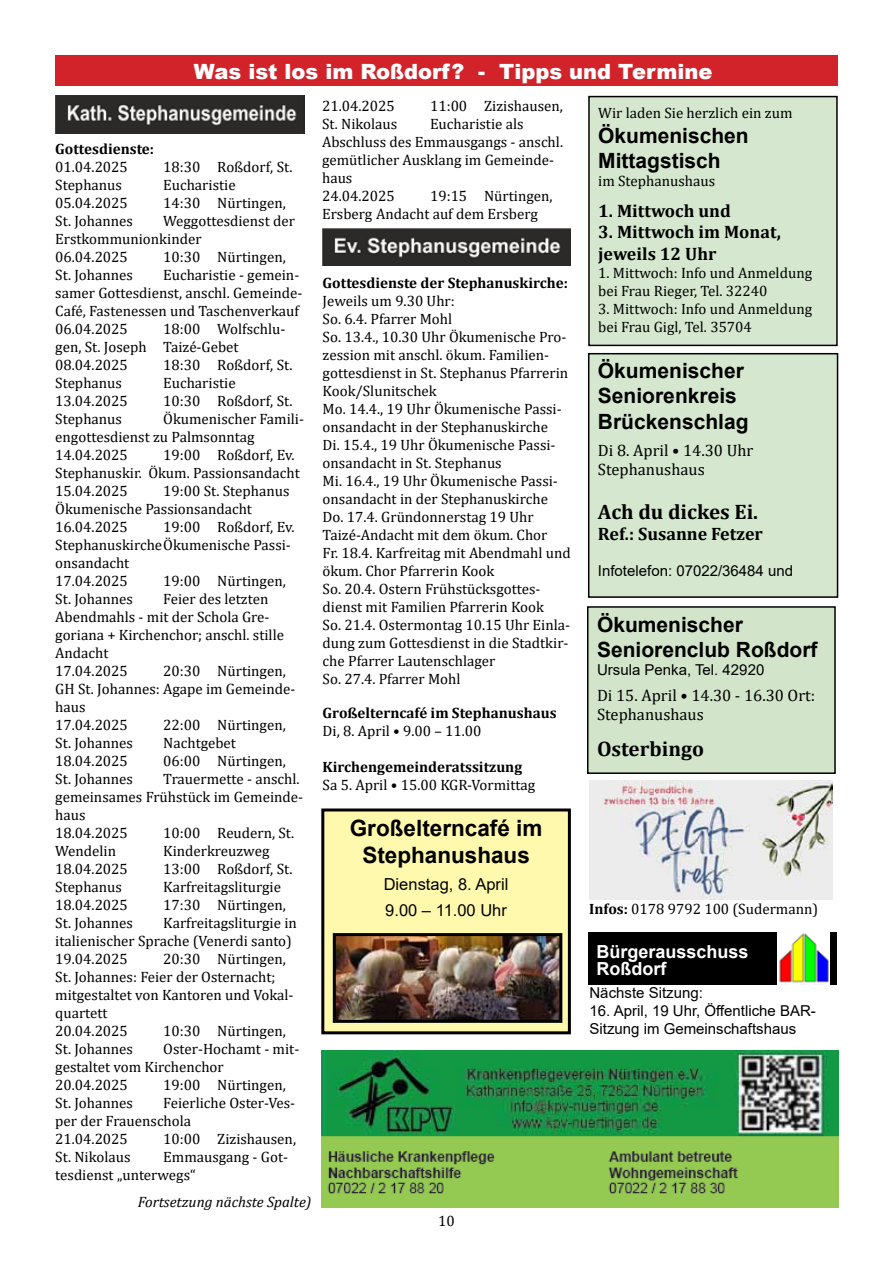
<style>
.page{position:relative;width:893px;height:1263px;background:#fff}
.page>*{position:absolute;margin:0;border:0;box-sizing:border-box;transform-origin:0 0}
.t1{font:700 22.5px/27px "Arial";color:#000;text-align:center}
.t2{font:700 21px/25.2px "Arial";color:#000}
.t3{font:900 21px "Arial";color:#fff}
.t4{font:700 21px "Cambria";color:#000}
.t5{font:700 18px/21.6px "Cambria";color:#000}
.t6{font:700 18px/17.1px "Arial";color:#fff}
.t7{font:16.5px/19.8px "Cambria";color:#000}
.t8{font:16.5px/25.2px "Arial";color:#000}
.t9{font:15px/18px "Cambria";color:#000}
.t10{font:15px/18px "Arial";color:#000}
.t11{font:700 15px "Cambria";color:#000}
.t12{font:italic 15px "Cambria";color:#000}
.s1{font-weight:700}
</style>
<div class="page">
<img style="left:322px;top:228px;width:248px;height:38px">
<img style="left:56px;top:96px;width:248px;height:37px">
<div style="left:588px;top:607px;width:247px;height:166px;background:#d2e5ca"></div>
<div style="left:587px;top:606px;width:249px;height:168px;border:2px solid #000"></div>
<div style="left:589px;top:354px;width:248px;height:243px;background:#d5e7ce"></div>
<div style="left:588px;top:353px;width:250px;height:245px;border:2px solid #000"></div>
<div style="left:589px;top:97px;width:248px;height:248px;background:#d5e7ce"></div>
<div style="left:588px;top:96px;width:250px;height:250px;border:2px solid #000"></div>
<div style="left:323px;top:810px;width:246px;height:223px;background:#fff9ae"></div>
<div style="left:321px;top:808px;width:250px;height:226px;border:3px solid #000"></div>
<img style="left:337px;top:937px;width:221px;height:82px">
<div style="left:333px;top:933px;width:229px;height:90px;border:3px solid #000"></div>
<div style="left:55px;top:55px;width:783px;height:31px;background:#d2232a"></div>
<div style="left:588px;top:932px;width:249px;height:52px;background:#000"></div>
<img style="left:777px;top:932px;width:52px;height:52px">
<img style="left:589px;top:780px;width:244px;height:119px">
<img style="left:321px;top:1050px;width:517px;height:158px">
<h2 class="t3" style="left:194px;top:56px;width:520px">Was ist los im Roßdorf? - Tipps und Termine</h2>
<p class="t11" style="left:55px;top:138px;width:100px">Gottesdienste:</p>
<p class="t9" style="left:55px;top:158px;width:74px">01.04.2025</p>
<p class="t9" style="left:163px;top:158px;width:131px">18:30 Roßdorf, St.</p>
<p class="t9" style="left:55px;top:176px;width:68px">Stephanus</p>
<p class="t9" style="left:163px;top:176px;width:74px">Eucharistie</p>
<p class="t9" style="left:55px;top:194px;width:74px">05.04.2025</p>
<p class="t9" style="left:163px;top:194px;width:124px">14:30 Nürtingen,</p>
<p class="t9" style="left:55px;top:212px;width:79px">St. Johannes</p>
<p class="t9" style="left:55px;top:212px;width:241px;text-indent:108px">Weggottesdienst der<br>Erstkommunionkinder<br>06.04.2025</p>
<p class="t9" style="left:163px;top:248px;width:124px">10:30 Nürtingen,</p>
<p class="t9" style="left:55px;top:266px;width:249px;text-indent:108px">Eucharistie - gemein&shy;samer Gottesdienst, anschl. Gemeinde-<br>Café, Fastenessen und Taschenverkauf<br>06.04.2025</p>
<p class="t9" style="left:55px;top:266px;width:79px">St. Johannes</p>
<p class="t9" style="left:55px;top:320px;width:232px;text-indent:108px">18:00 Wolfschlu&shy;gen, St. Joseph Taizé-Gebet<br>08.04.2025</p>
<p class="t9" style="left:163px;top:356px;width:131px">18:30 Roßdorf, St.</p>
<p class="t9" style="left:55px;top:374px;width:68px">Stephanus</p>
<p class="t9" style="left:163px;top:374px;width:74px">Eucharistie</p>
<p class="t9" style="left:55px;top:392px;width:74px">13.04.2025</p>
<p class="t9" style="left:163px;top:392px;width:131px">10:30 Roßdorf, St.</p>
<p class="t9" style="left:55px;top:410px;width:68px">Stephanus</p>
<p class="t9" style="left:55px;top:410px;width:250px;text-indent:108px">Ökumenischer Famili&shy;engottesdienst zu Palmsonntag<br>14.04.2025</p>
<p class="t9" style="left:55px;top:446px;width:246px;text-indent:108px">19:00 Roßdorf, Ev.<br>Stephanuskir. Ökum. Passionsandacht<br>15.04.2025</p>
<p class="t9" style="left:55px;top:482px;width:236px;text-indent:108px">19:00 St. Stephanus<br>Ökumenische Passionsandacht<br>16.04.2025</p>
<p class="t9" style="left:55px;top:518px;width:241px;text-indent:108px">19:00 Roßdorf, Ev.<br>StephanuskircheÖkumenische Passi&shy;onsandacht<br>17.04.2025</p>
<p class="t9" style="left:163px;top:572px;width:124px">19:00 Nürtingen,</p>
<p class="t9" style="left:55px;top:590px;width:230px;text-indent:108px">Feier des letzten<br>Abendmahls - mit der Schola Gre&shy;goriana + Kirchenchor; anschl. stille<br>Andacht<br>17.04.2025</p>
<p class="t9" style="left:55px;top:590px;width:79px">St. Johannes</p>
<p class="t9" style="left:55px;top:662px;width:242px;text-indent:108px">20:30 Nürtingen,<br>GH St. Johannes: Agape im Gemeinde&shy;haus<br>17.04.2025</p>
<p class="t9" style="left:163px;top:716px;width:124px">22:00 Nürtingen,</p>
<p class="t9" style="left:55px;top:734px;width:79px">St. Johannes</p>
<p class="t9" style="left:163px;top:734px;width:74px">Nachtgebet</p>
<p class="t9" style="left:55px;top:752px;width:74px">18.04.2025</p>
<p class="t9" style="left:163px;top:752px;width:124px">06:00 Nürtingen,</p>
<p class="t9" style="left:55px;top:770px;width:79px">St. Johannes</p>
<p class="t9" style="left:55px;top:770px;width:249px;text-indent:108px">Trauermette - anschl. gemeinsames Frühstück im Gemeinde&shy;haus<br>18.04.2025</p>
<p class="t9" style="left:163px;top:824px;width:133px">10:00 Reudern, St.</p>
<p class="t9" style="left:55px;top:842px;width:62px">Wendelin</p>
<p class="t9" style="left:163px;top:842px;width:108px">Kinderkreuzweg</p>
<p class="t9" style="left:55px;top:860px;width:74px">18.04.2025</p>
<p class="t9" style="left:163px;top:860px;width:131px">13:00 Roßdorf, St.</p>
<p class="t9" style="left:55px;top:878px;width:68px">Stephanus</p>
<p class="t9" style="left:163px;top:878px;width:119px">Karfreitagsliturgie</p>
<p class="t9" style="left:55px;top:896px;width:74px">18.04.2025</p>
<p class="t9" style="left:163px;top:896px;width:124px">17:30 Nürtingen,</p>
<p class="t9" style="left:55px;top:914px;width:79px">St. Johannes</p>
<p class="t9" style="left:55px;top:914px;width:243px;text-indent:108px">Karfreitagsliturgie in italienischer Sprache (Venerdi santo)<br>19.04.2025</p>
<p class="t9" style="left:55px;top:950px;width:240px;text-indent:108px">20:30 Nürtingen,<br>St. Johannes: Feier der Osternacht; mitgestaltet von Kantoren und Vokal&shy;quartett<br>20.04.2025</p>
<p class="t9" style="left:163px;top:1022px;width:124px">10:30 Nürtingen,</p>
<p class="t9" style="left:55px;top:1040px;width:246px;text-indent:108px">Oster-Hochamt - mit&shy;gestaltet vom Kirchenchor<br>20.04.2025</p>
<p class="t9" style="left:55px;top:1040px;width:79px">St. Johannes</p>
<p class="t9" style="left:163px;top:1076px;width:124px">19:00 Nürtingen,</p>
<p class="t9" style="left:55px;top:1094px;width:241px;text-indent:108px">Feierliche Oster-Ves&shy;per der Frauenschola<br>21.04.2025</p>
<p class="t9" style="left:55px;top:1094px;width:79px">St. Johannes</p>
<p class="t9" style="left:163px;top:1130px;width:134px">10:00 Zizishausen,</p>
<p class="t9" style="left:55px;top:1148px;width:77px">St. Nikolaus</p>
<p class="t9" style="left:55px;top:1148px;width:234px;text-indent:108px">Emmausgang - Got&shy;tesdienst „unterwegs“</p>
<p class="t12" style="left:138px;top:1191px;width:175px">Fortsetzung nächste Spalte)</p>
<p class="t9" style="left:322px;top:97px;width:74px">21.04.2025</p>
<p class="t9" style="left:430px;top:97px;width:134px">11:00 Zizishausen,</p>
<p class="t9" style="left:322px;top:115px;width:77px">St. Nikolaus</p>
<p class="t9" style="left:322px;top:115px;width:242px;text-indent:108px">Eucharistie als<br>Abschluss des Emmausgangs - anschl. gemütlicher Ausklang im Gemeinde&shy;haus<br>24.04.2025</p>
<p class="t9" style="left:322px;top:187px;width:232px;text-indent:108px">19:15 Nürtingen,<br>Ersberg Andacht auf dem Ersberg</p>
<p class="t11" style="left:323px;top:272px;width:247px">Gottesdienste der Stephanuskirche:</p>
<p class="t9" style="left:323px;top:291px;width:250px">Jeweils um 9.30 Uhr:<br>So. 6.4. Pfarrer Mohl<br>So. 13.4., 10.30 Uhr Ökumenische Pro&shy;zession mit anschl. ökum. Familien&shy;gottesdienst in St. Stephanus Pfarrerin<br>Kook/Slunitschek<br>Mo. 14.4., 19 Uhr Ökumenische Passi&shy;onsandacht in der Stephanuskirche<br>Di. 15.4., 19 Uhr Ökumenische Passi&shy;onsandacht in St. Stephanus<br>Mi. 16.4., 19 Uhr Ökumenische Passi&shy;onsandacht in der Stephanuskirche<br>Do. 17.4. Gründonnerstag 19 Uhr<br>Taizé-Andacht mit dem ökum. Chor<br>Fr. 18.4. Karfreitag mit Abendmahl und ökum. Chor Pfarrerin Kook<br>So. 20.4. Ostern Frühstücksgottes&shy;dienst mit Familien Pfarrerin Kook<br>So. 21.4. Ostermontag 10.15 Uhr Einla&shy;dung zum Gottesdienst in die Stadtkir&shy;che Pfarrer Lautenschlager<br>So. 27.4. Pfarrer Mohl</p>
<p class="t11" style="left:323px;top:702px;width:235px">Großelterncafé im Stephanushaus</p>
<p class="t9" style="left:323px;top:722px;width:160px">Di, 8. April • 9.00 – 11.00</p>
<p class="t11" style="left:323px;top:756px;width:201px">Kirchengemeinderatssitzung</p>
<p class="t9" style="left:323px;top:776px;width:214px">Sa 5. April • 15.00 KGR-Vormittag</p>
<h1 class="t1" style="left:350px;top:815px;width:194px">Großelterncafé im<br>Stephanushaus</h1>
<p class="t8" style="left:384px;top:872px;width:126px">Dienstag, 8. April<br>9.00 – 11.00 Uhr</p>
<p class="t9" style="left:438px;top:1211px;width:18px">10</p>
<p class="t9" style="left:598px;top:103px;width:196px">Wir laden Sie herzlich ein zum</p>
<h2 class="t2" style="left:598px;top:123px;width:152px">Ökumenischen<br>Mittagstisch</h2>
<p class="t9" style="left:598px;top:172px;width:119px">im Stephanushaus</p>
<p class="t5" style="left:598px;top:199px;width:134px">1. Mittwoch und</p>
<p class="t5" style="left:598px;top:221px;width:184px">3. Mittwoch im Monat, jeweils 12 Uhr</p>
<p class="t9" style="left:598px;top:264px;width:215px">1. Mittwoch: Info und Anmeldung bei Frau Rieger, Tel. 32240</p>
<p class="t9" style="left:598px;top:300px;width:215px">3. Mittwoch: Info und Anmeldung bei Frau Gigl, Tel. 35704</p>
<h2 class="t2" style="left:598px;top:358px;width:152px">Ökumenischer<br>Seniorenkreis<br>Brückenschlag</h2>
<p class="t7" style="left:598px;top:440px;width:157px">Di 8. April • 14.30 Uhr<br>Stephanushaus</p>
<h2 class="t4" style="left:598px;top:497px;width:162px">Ach du dickes Ei.</h2>
<p class="t5" style="left:598px;top:523px;width:166px">Ref.: Susanne Fetzer</p>
<p class="t10" style="left:598px;top:562px;width:197px">Infotelefon: 07022/36484 und</p>
<h2 class="t2" style="left:597px;top:612px;width:222px">Ökumenischer<br>Seniorenclub Roßdorf</h2>
<p class="t10" style="left:597px;top:660px;width:169px">Ursula Penka, Tel. 42920</p>
<p class="t7" style="left:597px;top:685px;width:220px">Di 15. April • 14.30 - 16.30 Ort:<br>Stephanushaus</p>
<h2 class="t4" style="left:597px;top:734px;width:108px">Osterbingo</h2>
<p class="t9" style="left:589px;top:900px;width:231px"><span class="s1">Infos:</span> 0178 9792 100 (Sudermann)</p>
<p class="t6" style="left:596px;top:943px;width:154px">Bürgerausschuss<br>Roßdorf</p>
<p class="t10" style="left:589px;top:983px;width:115px">Nächste Sitzung:</p>
<p class="t10" style="left:589px;top:1001px;width:228px">16. April, 19 Uhr, Öffentliche BAR-<br>Sitzung im Gemeinschaftshaus</p>
</div>
